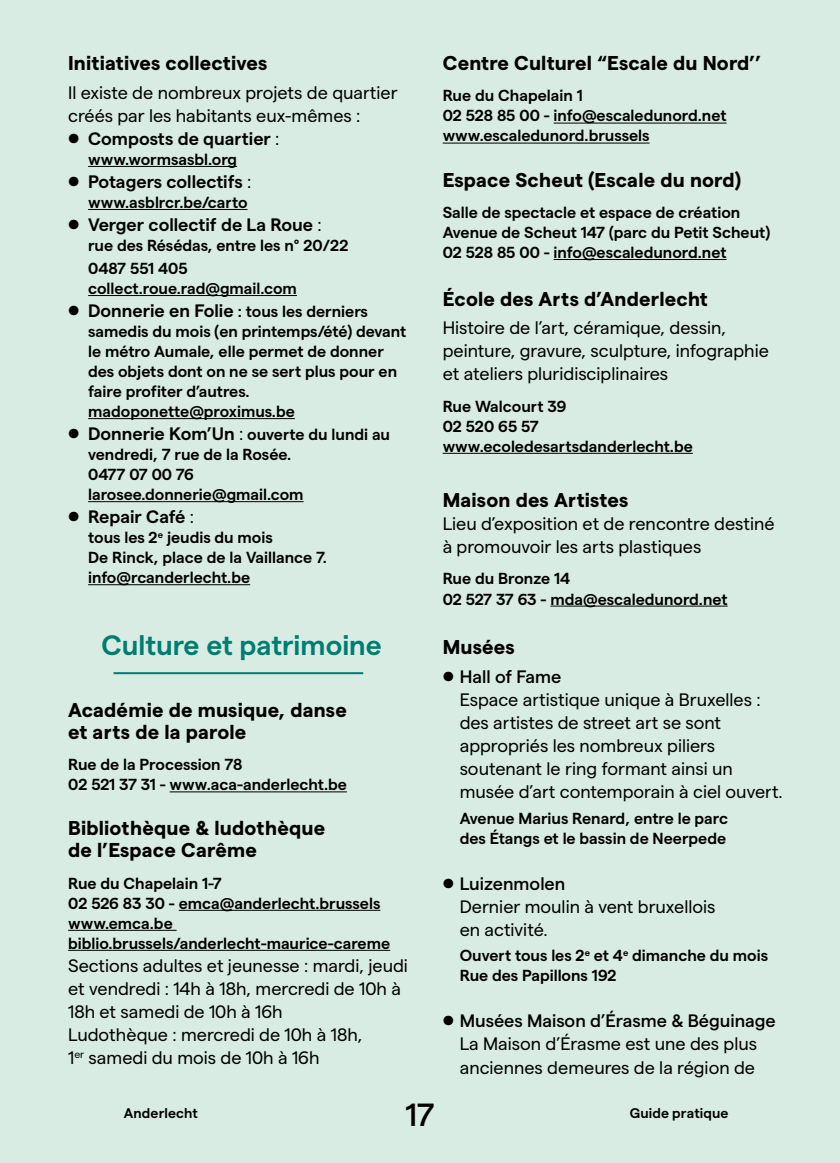
<style>
.page{position:relative;width:840px;height:1163px;background:#fff}
.page>*{position:absolute;margin:0;border:0;box-sizing:border-box;transform-origin:0 0}
.t1{font:500 32px "Matter SQ";color:#000}
.t2{font:600 28px "Matter SQ";color:#007d71}
.t3{font:700 20px/22px "Matter SQ";letter-spacing:.01em;color:#000}
.t4{font:18px/23px "Matter SQ";color:#000}
.t5{font:600 18px "Matter SQ";color:#000}
.t6{font:600 16px/20px "Matter SQ";color:#000}
.t7{font:600 14px "Matter SQ";letter-spacing:.01em;color:#000}
.s1{font-size:24px}
.s2{font-weight:400}
.s3{font-size:18px}
.s4{font-weight:400;font-size:18px}
.s5{font-weight:600;font-size:24px}
.s6{font-weight:500}
</style>
<div class="page">
<div style="left:0;top:0;width:839px;height:1162px;background:#d8ece4"></div>
<hr style="left:88px;top:166px;width:149px;height:1px;background:#000">
<hr style="left:88px;top:209px;width:159px;height:1px;background:#000">
<hr style="left:88px;top:295px;width:209px;height:1px;background:#000">
<hr style="left:88px;top:418px;width:207px;height:1px;background:#000">
<hr style="left:88px;top:501px;width:215px;height:1px;background:#000">
<hr style="left:88px;top:584px;width:162px;height:1px;background:#000">
<hr style="left:113px;top:672px;width:250px;height:2px;background:#007d71">
<hr style="left:169px;top:791px;width:178px;height:1px;background:#000">
<hr style="left:179px;top:909px;width:201px;height:1px;background:#000">
<hr style="left:68px;top:929px;width:108px;height:1px;background:#000">
<hr style="left:68px;top:949px;width:322px;height:1px;background:#000">
<hr style="left:553px;top:123px;width:173px;height:1px;background:#000">
<hr style="left:442px;top:143px;width:207px;height:1px;background:#000">
<hr style="left:553px;top:259px;width:173px;height:1px;background:#000">
<hr style="left:442px;top:453px;width:250px;height:1px;background:#000">
<hr style="left:550px;top:605px;width:177px;height:1px;background:#000">
<p class="t3" style="left:68px;top:50px;width:200px">Initiatives collectives</p>
<p class="t4" style="left:68px;top:79px;width:331px">Il existe de nombreux projets de quartier créés par les habitants eux-mêmes :</p>
<p class="t5" style="left:68px;top:125px;width:213px"><span class="s1">•</span> Composts de quartier <span class="s2">:</span></p>
<p class="t6" style="left:88px;top:148px;width:150px">www.wormsasbl.org</p>
<p class="t5" style="left:68px;top:168px;width:184px"><span class="s1">•</span> Potagers collectifs <span class="s2">:</span></p>
<p class="t6" style="left:88px;top:191px;width:161px">www.asblrcr.be/carto</p>
<p class="t5" style="left:68px;top:211px;width:255px"><span class="s1">•</span> Verger collectif de La Roue <span class="s2">:</span></p>
<p class="t6" style="left:88px;top:232px;width:262px;line-height:23px">rue des Résédas, entre les n° 20/22<br>0487 551 405</p>
<p class="t6" style="left:88px;top:277px;width:210px">collect.roue.rad@gmail.com</p>
<p class="t6" style="left:88px;top:300px;width:319px;text-indent:-20px"><span class="s1">•</span> <span class="s3">Donnerie en Folie</span> : tous les derniers samedis du mois (en printemps/été) devant le métro Aumale, elle permet de donner des objets dont on ne se sert plus pour en faire profiter d’autres. madoponette@proximus.be</p>
<p class="t6" style="left:88px;top:423px;width:303px;text-indent:-20px"><span class="s1">•</span> <span class="s3">Donnerie Kom’Un</span> <span class="s4">:</span> ouverte du lundi au vendredi, 7 rue de la Rosée.<br>0477 07 00 76 larosee.donnerie@gmail.com</p>
<p class="t5" style="left:68px;top:503px;width:127px"><span class="s1">•</span> Repair Café <span class="s2">:</span></p>
<p class="t6" style="left:88px;top:526px;width:240px">tous les 2<sup>e</sup> jeudis du mois<br>De Rinck, place de la Vaillance 7. info@rcanderlecht.be</p>
<h2 class="t2" style="left:102px;top:624px;width:281px">Culture et patrimoine</h2>
<p class="t3" style="left:68px;top:697px;width:280px">Académie de musique, danse et arts de la parole</p>
<p class="t6" style="left:68px;top:753px;width:280px">Rue de la Procession 78<br>02 521 37 31 - www.aca-anderlecht.be</p>
<p class="t3" style="left:68px;top:815px;width:258px">Bibliothèque &amp; ludothèque de l’Espace Carême</p>
<p class="t6" style="left:68px;top:871px;width:323px">Rue du Chapelain 1-7<br>02 526 83 30 - emca@anderlecht.brussels www.emca.be biblio.brussels/anderlecht-maurice-careme</p>
<p class="t4" style="left:68px;top:952px;width:341px">Sections adultes et jeunesse : mardi, jeudi et vendredi : 14h à 18h, mercredi de 10h à 18h et samedi de 10h à 16h<br>Ludothèque : mercredi de 10h à 18h,<br>1<sup>er</sup> samedi du mois de 10h à 16h</p>
<p class="t3" style="left:442px;top:50px;width:320px">Centre Culturel “Escale du Nord’’</p>
<p class="t6" style="left:442px;top:84px;width:285px">Rue du Chapelain 1<br>02 528 85 00 - info@escaledunord.net www.escaledunord.brussels</p>
<p class="t3" style="left:442px;top:167px;width:299px">Espace Scheut (Escale du nord)</p>
<p class="t6" style="left:442px;top:201px;width:329px">Salle de spectacle et espace de création<br>Avenue de Scheut 147 (parc du Petit Scheut)<br>02 528 85 00 - info@escaledunord.net</p>
<p class="t3" style="left:442px;top:286px;width:266px">École des Arts d’Anderlecht</p>
<p class="t4" style="left:442px;top:315px;width:327px">Histoire de l’art, céramique, dessin, peinture, gravure, sculpture, infographie et ateliers pluridisciplinaires</p>
<p class="t6" style="left:442px;top:394px;width:251px">Rue Walcourt 39<br>02 520 65 57 www.ecoledesartsdanderlecht.be</p>
<p class="t3" style="left:442px;top:487px;width:187px">Maison des Artistes</p>
<p class="t4" style="left:442px;top:510px;width:333px">Lieu d’exposition et de rencontre destiné à promouvoir les arts plastiques</p>
<p class="t6" style="left:442px;top:567px;width:286px">Rue du Bronze 14<br>02 527 37 63 - mda@escaledunord.net</p>
<p class="t3" style="left:442px;top:634px;width:73px">Musées</p>
<p class="t4" style="left:459px;top:663px;width:324px;text-indent:-17px"><span class="s5">•</span> <span class="s6">Hall of Fame<br></span>Espace artistique unique à Bruxelles : des artistes de street art se sont appropriés les nombreux piliers soutenant le ring formant ainsi un musée d’art contemporain à ciel ouvert.</p>
<p class="t6" style="left:459px;top:806px;width:270px">Avenue Marius Renard, entre le parc des Étangs et le bassin de Neerpede</p>
<p class="t4" style="left:459px;top:870px;width:257px;text-indent:-17px"><span class="s5">•</span> <span class="s6">Luizenmolen<br></span>Dernier moulin à vent bruxellois en activité.</p>
<p class="t6" style="left:459px;top:944px;width:310px">Ouvert tous les 2<sup>e</sup> et 4<sup>e</sup> dimanche du mois<br>Rue des Papillons 192</p>
<p class="t4" style="left:442px;top:1007px;width:334px;text-align:center"><span class="s5">•</span> <span class="s6">Musées Maison d’Érasme &amp; Béguinage<br></span>La Maison d’Érasme est une des plus anciennes demeures de la région de</p>
<p class="t7" style="left:124px;top:1102px;width:76px">Anderlecht</p>
<h1 class="t1" style="left:405px;top:1090px;width:31px">17</h1>
<p class="t7" style="left:629px;top:1102px;width:100px">Guide pratique</p>
</div>
